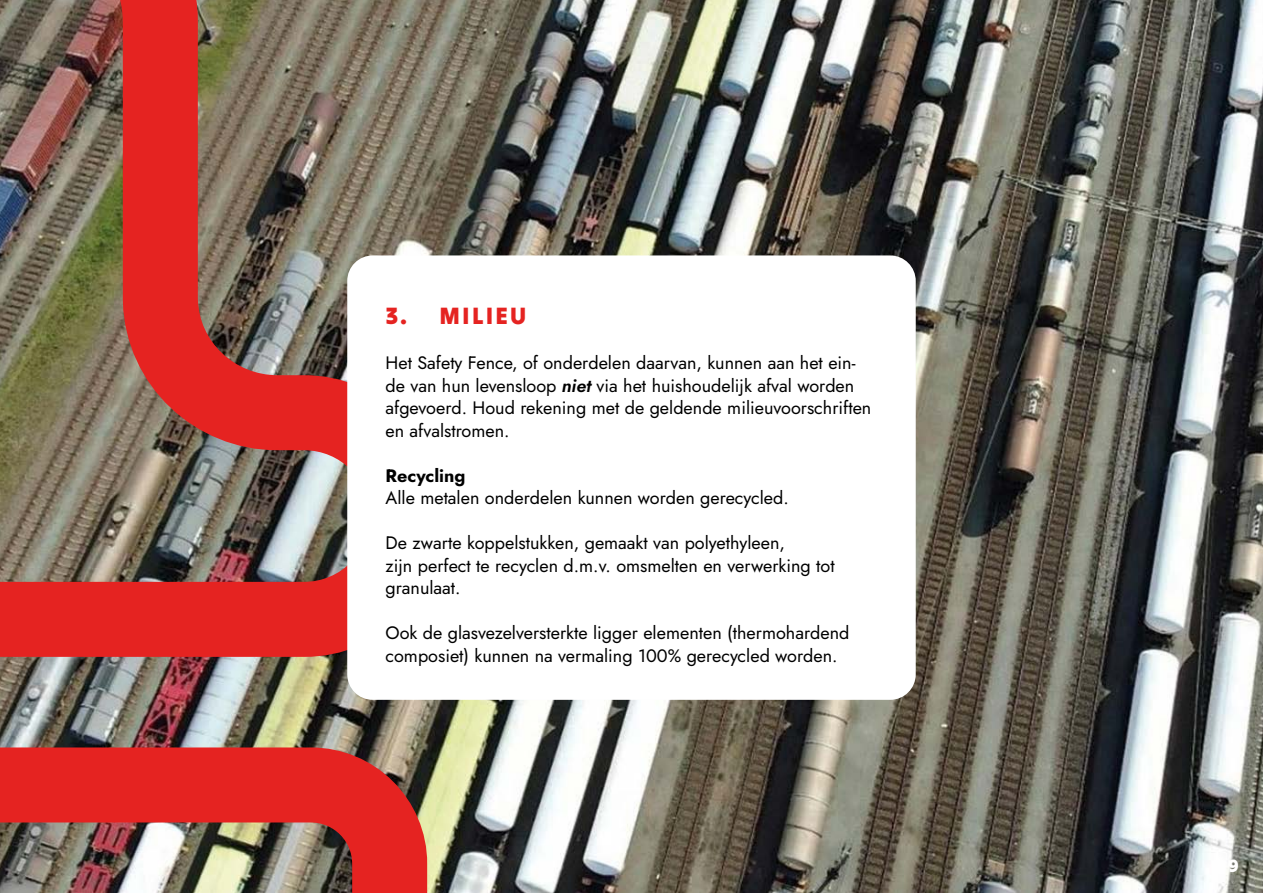
<style>
.page{position:relative;width:1263px;height:893px;background:#fff}
.page>*{position:absolute;margin:0;border:0;box-sizing:border-box;transform-origin:0 0}
.t1{font:24px "Tilt Warp";letter-spacing:.09em;color:#e52321}
.t2{font:18px/22.5px "Jost";color:#000}
.t3{font:18px "Tilt Warp";color:#fff}
.s1{font-style:italic}
</style>
<div class="page">
<img style="left:482px;top:0;width:781px;height:893px">
<img style="left:0;top:0;width:482px;height:893px">
<div style="left:347px;top:255px;width:569px;height:445px;background:#fff;border-radius:26px"></div>
<h1 class="t1" style="left:385px;top:296px;width:142px">3. MILIEU</h1>
<p class="t2" style="left:385px;top:352px;width:487px">Het Safety Fence, of onderdelen daarvan, kunnen aan het ein&shy;de van hun levensloop <span class="s1">niet</span> via het huishoudelijk afval worden afgevoerd. Houd rekening met de geldende milieuvoorschriften en afvalstromen.</p>
<p class="t2" style="left:385px;top:464px;width:405px">Recycling<br>Alle metalen onderdelen kunnen worden gerecycled.</p>
<p class="t2" style="left:385px;top:532px;width:451px">De zwarte koppelstukken, gemaakt van polyethyleen,<br>zijn perfect te recyclen d.m.v. omsmelten en verwerking tot granulaat.</p>
<p class="t2" style="left:385px;top:622px;width:465px">Ook de glasvezelversterkte ligger elementen (thermohardend composiet) kunnen na vermaling 100% gerecycled worden.</p>
<p class="t3" style="left:1228px;top:850px;width:12px">9</p>
</div>
